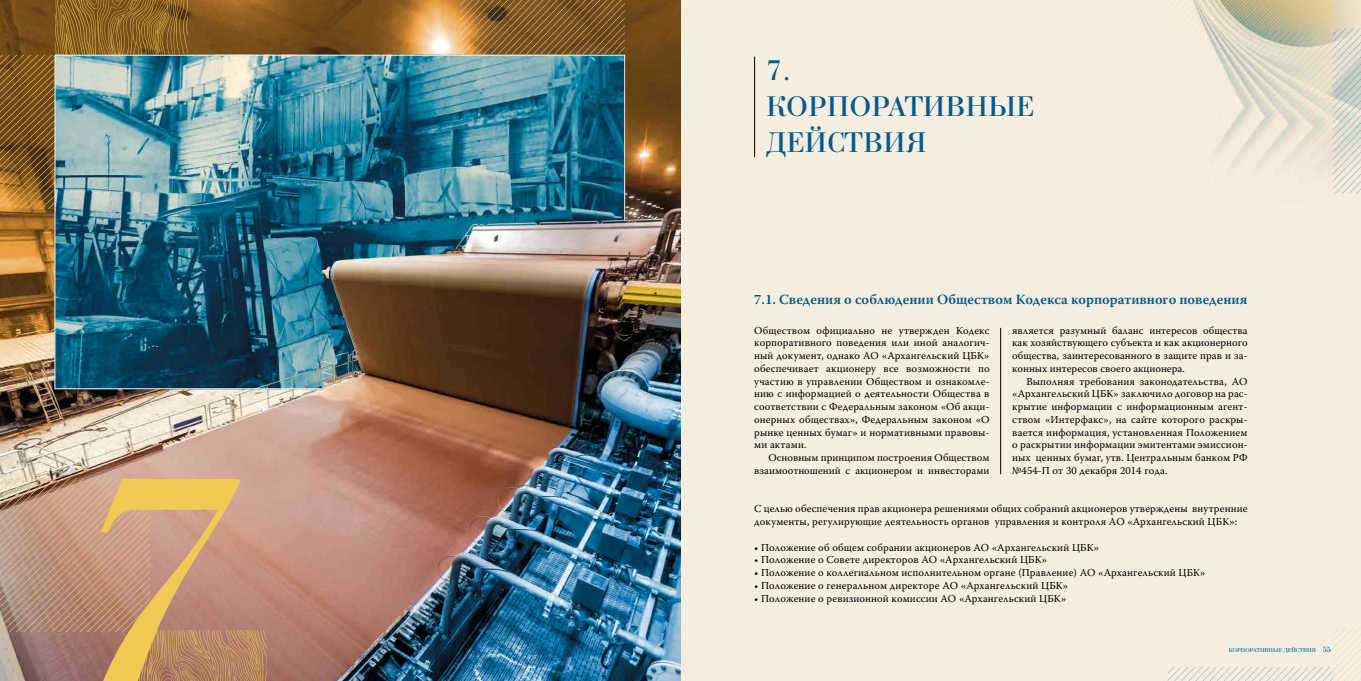
<style>
.page{position:relative;width:1361px;height:681px;background:#fff}
.page>*{position:absolute;margin:0;border:0;box-sizing:border-box;transform-origin:0 0}
.t1{font:italic 318px "Bodoni C";color:#f1ca55}
.t2{font:30px/36px "Bodoni C";color:#005a8d}
.t3{font:600 14px "Warnock Pro";color:#005a8d}
.t4{font:10.6px/12.7px "Warnock Pro";letter-spacing:.01em;color:#000;text-align:justify}
.t5{font:8px "Bodoni C";color:#00649c}
.t6{font:6px "Bodoni C";color:#00649c}
</style>
<div class="page">
<div style="left:0;top:0;width:1361px;height:680px;background:#f5edde"></div>
<svg style="left:1168px;top:0;width:193px;height:193px"></svg>
<svg style="left:1167px;top:628px;width:194px;height:52px"></svg>
<img style="left:0;top:0;width:680px;height:680px">
<hr style="left:754px;top:57px;width:1px;height:100px;background:#000">
<hr style="left:1000px;top:328px;width:1px;height:146px;background:#000">
<svg style="left:0;top:478px;width:267px;height:202px;background:#bb907c"></svg>
<svg style="left:0;top:0;width:193px;height:209px;background:#855c22"></svg>
<svg style="left:460px;top:0;width:165px;height:54px;background:#875e2c"></svg>
<img style="left:54px;top:54px;width:571px;height:335px">
<h1 class="t1" style="left:69px;top:421px;width:172px">7</h1>
<h2 class="t2" style="left:766px;top:52px;width:269px">7.<br>Корпоративные действия</h2>
<h3 class="t3" style="left:754px;top:291px;width:494px">7.1. Сведения о соблюдении Обществом Кодекса корпоративного поведения</h3>
<p class="t4" style="left:754px;top:323px;width:237px">Обществом официально не утвержден Кодекс корпоративного поведения или иной аналогич&shy;ный документ, однако АО «Архангельский ЦБК» обеспечивает акционеру все возможности по участию в управлении Обществом и ознакомле&shy;нию с информацией о деятельности Общества в соответствии с Федеральным законом «Об акци&shy;онерных обществах», Федеральным законом «О рынке ценных бумаг» и нормативными правовы&shy;ми актами.</p>
<p class="t4" style="left:754px;top:451px;width:237px;text-align:right">Основным принципом построения Обществом взаимоотношений с акционером и инвесторами</p>
<p class="t4" style="left:1012px;top:323px;width:237px">является разумный баланс интересов общества как хозяйствующего субъекта и как акционерного общества, заинтересованного в защите прав и за&shy;конных интересов своего акционера.</p>
<p class="t4" style="left:1012px;top:374px;width:237px;text-indent:14px">Выполняя требования законодательства, АО «Архангельский ЦБК» заключило договор на рас&shy;крытие информации с информационным агент&shy;ством «Интерфакс», на сайте которого раскры&shy;вается информация, установленная Положением о раскрытии информации эмитентами эмиссион&shy;ных ценных бумаг, утв. Центральным банком РФ №454-П от 30 декабря 2014 года.</p>
<p class="t4" style="left:754px;top:502px;width:495px">С целью обеспечения прав акционера решениями общих собраний акционеров утверждены внутренние документы, регулирующие деятельность органов управления и контроля АО «Архангельский ЦБК»:</p>
<p class="t4" style="left:754px;top:540px;width:346px">• Положение об общем собрании акционеров АО «Архангельский ЦБК»</p>
<p class="t4" style="left:754px;top:553px;width:294px">• Положение о Совете директоров АО «Архангельский ЦБК»</p>
<p class="t4" style="left:754px;top:566px;width:453px">• Положение о коллегиальном исполнительном органе (Правление) АО «Архангельский ЦБК»</p>
<p class="t4" style="left:754px;top:578px;width:315px">• Положение о генеральном директоре АО «Архангельский ЦБК»</p>
<p class="t4" style="left:754px;top:591px;width:314px">• Положение о ревизионной комиссии АО «Архангельский ЦБК»</p>
<p class="t5" style="left:1322px;top:645px;width:10px">55</p>
<p class="t6" style="left:1228px;top:646px;width:89px">Корпоративные действия</p>
</div>
